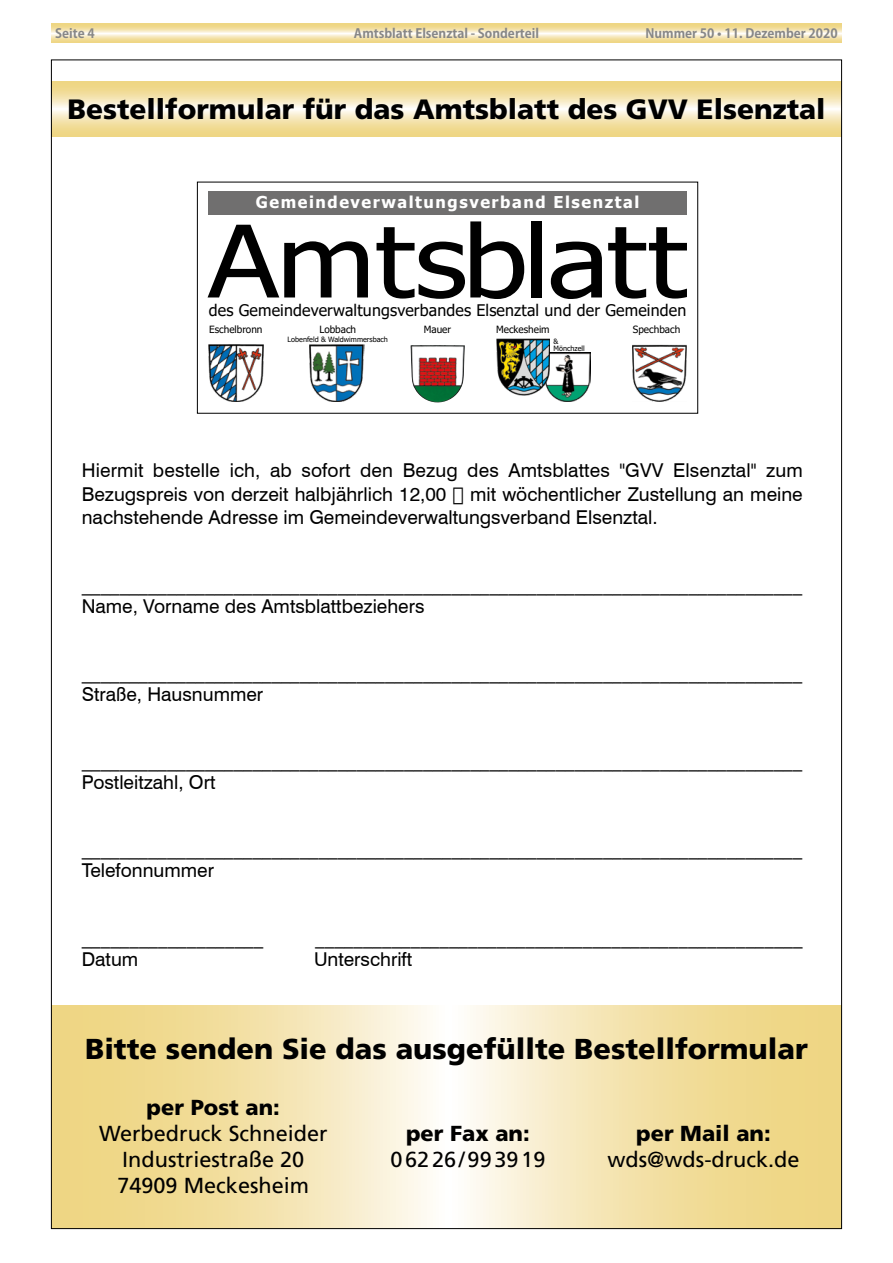
<style>
.page{position:relative;width:893px;height:1263px;background:#fff}
.page>*{position:absolute;margin:0;border:0;box-sizing:border-box;transform-origin:0 0}
.t1{font:100.05px "Tahoma";letter-spacing:-.02em;color:#000;scale:1.18 1}
.t2{font:900 28.8px "Frutiger";color:#000}
.t3{font:900 27.9px "Frutiger";color:#000}
.t4{font:21.75px/26.1px "Frutiger";color:#000;text-align:center}
.t5{font:900 21.75px "Frutiger";color:#000}
.t6{font:19.05px/22px "Swiss 721 BT";color:#000}
.t7{font:700 16.35px "Tahoma";letter-spacing:.095em;color:#fff}
.t8{font:15.9px "Tahoma";letter-spacing:.01em;color:#000}
.t9{font:700 12.75px "Koz Go Pro";color:#878787}
.t10{font:9.9px "Tahoma";color:#000}
.t11{font:7.2px/7.2px "Tahoma";color:#000}
</style>
<div class="page">
<svg style="left:51px;top:24px;width:791px;height:19px;background:#f4e3ae"></svg>
<div style="left:208px;top:191px;width:478px;height:23px;background:#706f6f"></div>
<img style="left:550px;top:353px;width:40px;height:48px">
<img style="left:496px;top:339px;width:54px;height:56px">
<img style="left:209px;top:345px;width:54px;height:56px">
<img style="left:310px;top:345px;width:54px;height:56px">
<img style="left:632px;top:345px;width:54px;height:56px">
<img style="left:410px;top:345px;width:55px;height:58px">
<svg style="left:53px;top:81px;width:787px;height:55px;background:#f4e3af"></svg>
<svg style="left:53px;top:1006px;width:787px;height:221px;background:#f4e3af"></svg>
<p class="t9" style="left:55px;top:25px;width:41px">Seite 4</p>
<p class="t9" style="left:354px;top:25px;width:187px">Amtsblatt Elsenztal - Sonderteil</p>
<p class="t9" style="left:645px;top:25px;width:194px">Nummer 50 • 11. Dezember 2020</p>
<h3 class="t3" style="left:67px;top:93px;width:760px">Bestellformular für das Amtsblatt des GVV Elsenztal</h3>
<p class="t7" style="left:256px;top:191px;width:385px">Gemeindeverwaltungsverband Elsenztal</p>
<h1 class="t1" style="left:208px;top:194px;width:407px">Amtsblatt</h1>
<p class="t8" style="left:209px;top:300px;width:479px">des Gemeindeverwaltungsverbandes Elsenztal und der Gemeinden</p>
<p class="t10" style="left:209px;top:323px;width:55px">Eschelbronn</p>
<p class="t10" style="left:319px;top:323px;width:38px">Lobbach</p>
<p class="t10" style="left:424px;top:323px;width:29px">Mauer</p>
<p class="t10" style="left:633px;top:323px;width:49px">Spechbach</p>
<p class="t11" style="left:288px;top:336px;width:102px">Lobenfeld &amp; Waldwimmersbach</p>
<p class="t10" style="left:496px;top:323px;width:55px">Meckesheim</p>
<p class="t11" style="left:554px;top:338px;width:33px">&amp;<br>Mönchzell</p>
<p class="t6" style="left:82px;top:459px;width:723px;line-height:23.5px;text-align:justify">Hiermit bestelle ich, ab sofort den Bezug des Amtsblattes "GVV Elsenztal" zum Bezugspreis von derzeit halbjährlich 12,00 € mit wöchentlicher Zustellung an meine nachstehende Adresse im Gemeindeverwaltungsverband Elsenztal.</p>
<p class="t6" style="left:82px;top:573px;width:722px">____________________________________________________________________________<br>Name, Vorname des Amtsblattbeziehers</p>
<p class="t6" style="left:82px;top:661px;width:722px">____________________________________________________________________________<br>Straße, Hausnummer</p>
<p class="t6" style="left:82px;top:749px;width:722px">____________________________________________________________________________<br>Postleitzahl, Ort</p>
<p class="t6" style="left:82px;top:837px;width:722px">____________________________________________________________________________<br>Telefonnummer</p>
<p class="t6" style="left:82px;top:925px;width:183px">___________________</p>
<p class="t6" style="left:315px;top:925px;width:489px">___________________________________________________</p>
<p class="t6" style="left:82px;top:947px;width:58px">Datum</p>
<p class="t6" style="left:314px;top:947px;width:99px">Unterschrift</p>
<h2 class="t2" style="left:85px;top:1031px;width:724px">Bitte senden Sie das ausgefüllte Bestellformular</h2>
<p class="t5" style="left:147px;top:1094px;width:135px">per Post an:</p>
<p class="t4" style="left:99px;top:1120px;width:230px">Werbedruck Schneider<br>Industriestraße 20<br>74909 Meckesheim</p>
<p class="t5" style="left:406px;top:1120px;width:125px">per Fax an:</p>
<p class="t5" style="left:636px;top:1120px;width:136px">per Mail an:</p>
<p class="t4" style="left:607px;top:1146px;width:194px">wds@wds-druck.de</p>
<p class="t4" style="left:390px;top:1146px;width:157px">06226/993919</p>
</div>
